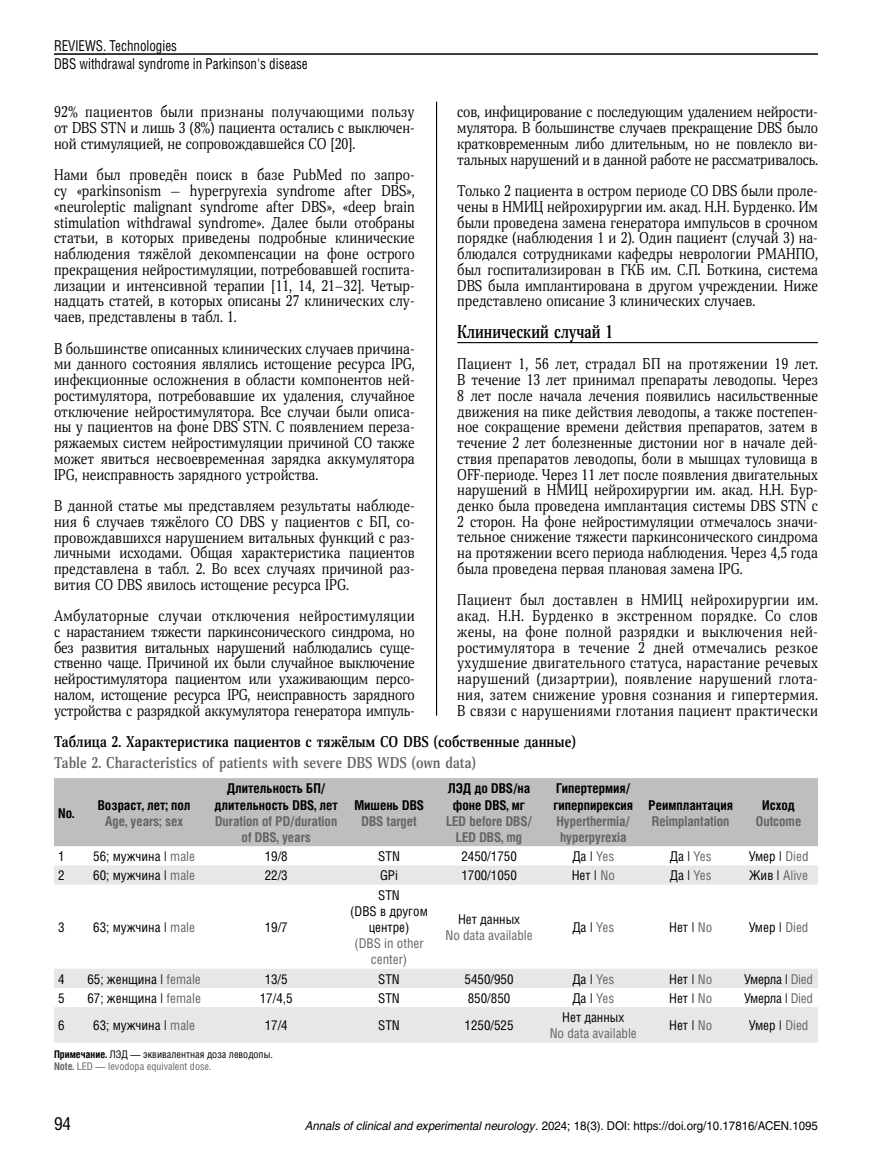
<style>
.page{position:relative;width:872px;height:1170px;background:#fff}
.page>*{position:absolute;margin:0;border:0;box-sizing:border-box;transform-origin:0 0}
.t1{font:700 18px "Scientia";color:#000;scale:.8 1}
.t2{font:18px "Helios Cond C";color:#000}
.t3{font:15px/15.8px "Scientia";color:#000;text-align:justify;scale:.9 1}
.t4{font:700 15px "Scientia";color:#000;scale:.9 1}
.t5{font:15px/18px "Helios Cond C";color:#000;scale:.9 1}
.t6{font:700 15px "Scientia";color:#636466;scale:.9 1}
.t7{font:13.5px/16.2px "Helios Cond C";color:#000;text-align:center}
.t8{font:700 13.5px/16.2px "Helios Cond C";color:#000;text-align:center}
.t9{font:700 13.5px/16.2px "Helios Cond C";color:#636466;text-align:center}
.t10{font:13.5px/16.2px "Helios Cond C";color:#636466;text-align:center}
.t11{font:13.5px "Helios Cond C";letter-spacing:-.02em;color:#000}
.t12{font:12px "Helios C";color:#000;scale:.95 1}
.t13{font:10.5px/12.6px "Helios Cond C";color:#000}
.s1{color:#636466}
.s2{color:#000}
.s3{font-weight:700}
.s4{font-weight:700;color:#636466}
.s5{font-style:italic}
</style>
<div class="page">
<hr style="left:54px;top:53px;width:764px;height:2px;background:#000">
<hr style="left:436px;top:102px;width:1px;height:613px;background:#000">
<div style="left:54px;top:778px;width:764px;height:68px;background:#bcbec0"></div>
<svg style="left:54px;top:865px;width:764px;height:177px"></svg>
<hr style="left:457px;top:342px;width:361px;height:1px;background:#000">
<p class="t5" style="left:54px;top:36px;width:283px">REVIEWS. Technologies<br>DBS withdrawal syndrome in Parkinson's disease</p>
<p class="t3" style="left:54px;top:105px;width:402px">92% пациентов были признаны получающими пользу от DBS STN и лишь 3 (8%) пациента остались с выключен&shy;ной стимуляцией, не сопровождавшейся СО [20].</p>
<p class="t3" style="left:54px;top:168px;width:402px">Нами был проведён поиск в базе PubMed по запро&shy;су «parkinsonism — hyperpyrexia syndrome after DBS», «neuroleptic malignant syndrome after DBS», «deep brain stimulation withdrawal syndrome». Далее были отобраны статьи, в которых приведены подробные клинические наблюдения тяжёлой декомпенсации на фоне острого прекращения нейростимуляции, потребовавшей госпита&shy;лизации и интенсивной терапии [11, 14, 21–32]. Четыр&shy;надцать статей, в которых описаны 27 клинических слу&shy;чаев, представлены в табл. 1.</p>
<p class="t3" style="left:54px;top:341px;width:402px">В большинстве описанных клинических случаев причина&shy;ми данного состояния являлись истощение ресурса IPG, инфекционные осложнения в области компонентов ней&shy;ростимулятора, потребовавшие их удаления, случайное отключение нейростимулятора. Все случаи были описа&shy;ны у пациентов на фоне DBS STN. С появлением переза&shy;ряжаемых систем нейростимуляции причиной СО также может явиться несвоевременная зарядка аккумулятора IPG, неисправность зарядного устройства.</p>
<p class="t3" style="left:54px;top:498px;width:402px">В данной статье мы представляем результаты наблюде&shy;ния 6 случаев тяжёлого СО DBS у пациентов с БП, со&shy;провождавшихся нарушением витальных функций с раз&shy;личными исходами. Общая характеристика пациентов представлена в табл. 2. Во всех случаях причиной раз&shy;вития СО DBS явилось истощение ресурса IPG.</p>
<p class="t3" style="left:54px;top:608px;width:402px">Амбулаторные случаи отключения нейростимуляции с нарастанием тяжести паркинсонического синдрома, но без развития витальных нарушений наблюдались суще&shy;ственно чаще. Причиной их были случайное выключение нейростимулятора пациентом или ухаживающим персо&shy;налом, истощение ресурса IPG, неисправность зарядного устройства с разрядкой аккумулятора генератора импуль-</p>
<p class="t3" style="left:457px;top:105px;width:402px">сов, инфицирование с последующим удалением нейрости&shy;мулятора. В большинстве случаев прекращение DBS было кратковременным либо длительным, но не повлекло ви&shy;тальных нарушений и в данной работе не рассматривалось.</p>
<p class="t3" style="left:457px;top:183px;width:402px">Только 2 пациента в остром периоде СО DBS были проле&shy;чены в НМИЦ нейрохирургии им. акад. Н.Н. Бурденко. Им были проведена замена генератора импульсов в срочном порядке (наблюдения 1 и 2). Один пациент (случай 3) на&shy;блюдался сотрудниками кафедры неврологии РМАНПО, был госпитализирован в ГКБ им. С.П. Боткина, система DBS была имплантирована в другом учреждении. Ниже представлено описание 3 клинических случаев.</p>
<p class="t1" style="left:457px;top:319px;width:196px">Клинический случай 1</p>
<p class="t3" style="left:457px;top:356px;width:402px">Пациент 1, 56 лет, страдал БП на протяжении 19 лет.<br>В течение 13 лет принимал препараты леводопы. Через 8 лет после начала лечения появились насильственные движения на пике действия леводопы, а также постепен&shy;ное сокращение времени действия препаратов, затем в течение 2 лет болезненные дистонии ног в начале дей&shy;ствия препаратов леводопы, боли в мышцах туловища в OFF-периоде. Через 11 лет после появления двигательных нарушений в НМИЦ нейрохирургии им. акад. Н.Н. Бур&shy;денко была проведена имплантация системы DBS STN с 2 сторон. На фоне нейростимуляции отмечалось значи&shy;тельное снижение тяжести паркинсонического синдрома на протяжении всего периода наблюдения. Через 4,5 года была проведена первая плановая замена IPG.</p>
<p class="t3" style="left:457px;top:592px;width:402px">Пациент был доставлен в НМИЦ нейрохирургии им. акад. Н.Н. Бурденко в экстренном порядке. Со слов жены, на фоне полной разрядки и выключения ней&shy;ростимулятора в течение 2 дней отмечались резкое ухудшение двигательного статуса, нарастание речевых нарушений (дизартрии), появление нарушений глота&shy;ния, затем снижение уровня сознания и гипертермия.<br>В связи с нарушениями глотания пациент практически</p>
<p class="t4" style="left:54px;top:731px;width:581px">Таблица 2. Характеристика пациентов с тяжёлым СО DBS (собственные данные)</p>
<p class="t6" style="left:54px;top:752px;width:470px">Table 2. Characteristics of patients with severe DBS WDS (own data)</p>
<p class="t8" style="left:58px;top:804px;width:18px">No.</p>
<p class="t8" style="left:448px;top:780px;width:84px">ЛЭД до DBS/на фоне DBS, мг</p>
<p class="t9" style="left:446px;top:812px;width:87px">LED before DBS/<br>LED DBS, mg</p>
<p class="t8" style="left:214px;top:780px;width:125px">Длительность БП/ длительность DBS, лет</p>
<p class="t9" style="left:215px;top:812px;width:124px">Duration of PD/duration of DBS, years</p>
<p class="t8" style="left:553px;top:780px;width:81px;text-align:left">Гипертермия/ гиперпирексия</p>
<p class="t9" style="left:556px;top:812px;width:75px;text-align:left">Hyperthermia/ hyperpyrexia</p>
<p class="t8" style="left:354px;top:796px;width:71px">Мишень DBS</p>
<p class="t9" style="left:361px;top:812px;width:57px">DBS target</p>
<p class="t8" style="left:98px;top:796px;width:94px">Возраст, лет; пол</p>
<p class="t9" style="left:105px;top:812px;width:79px">Age, years; sex</p>
<p class="t8" style="left:648px;top:796px;width:86px">Реимплантация</p>
<p class="t9" style="left:652px;top:812px;width:79px">Reimplantation</p>
<p class="t8" style="left:762px;top:796px;width:34px">Исход</p>
<p class="t9" style="left:756px;top:812px;width:47px">Outcome</p>
<p class="t7" style="left:58px;top:848px;width:8px">1</p>
<p class="t7" style="left:93px;top:848px;width:103px">56; мужчина | <span class="s1">male</span></p>
<p class="t7" style="left:265px;top:848px;width:25px">19/8</p>
<p class="t7" style="left:378px;top:848px;width:23px">STN</p>
<p class="t7" style="left:461px;top:848px;width:57px">2450/1750</p>
<p class="t7" style="left:572px;top:848px;width:43px">Да | <span class="s1">Yes</span></p>
<p class="t7" style="left:670px;top:848px;width:43px">Да | <span class="s1">Yes</span></p>
<p class="t7" style="left:748px;top:848px;width:61px">Умер | <span class="s1">Died</span></p>
<p class="t7" style="left:58px;top:867px;width:8px">2</p>
<p class="t7" style="left:93px;top:867px;width:103px">60; мужчина | <span class="s1">male</span></p>
<p class="t7" style="left:265px;top:867px;width:25px">22/3</p>
<p class="t7" style="left:380px;top:867px;width:19px">GPi</p>
<p class="t7" style="left:461px;top:867px;width:57px">1700/1050</p>
<p class="t7" style="left:571px;top:867px;width:45px">Нет | <span class="s1">No</span></p>
<p class="t7" style="left:670px;top:867px;width:43px">Да | <span class="s1">Yes</span></p>
<p class="t10" style="left:749px;top:867px;width:60px"><span class="s2">Жив |</span> Alive</p>
<p class="t7" style="left:58px;top:918px;width:8px">3</p>
<p class="t7" style="left:93px;top:918px;width:103px">63; мужчина | <span class="s1">male</span></p>
<p class="t7" style="left:265px;top:918px;width:25px">19/7</p>
<p class="t7" style="left:350px;top:886px;width:79px">STN<br>(DBS в другом центре)</p>
<p class="t10" style="left:354px;top:935px;width:71px">(DBS in other center)</p>
<p class="t7" style="left:458px;top:910px;width:64px">Нет данных</p>
<p class="t10" style="left:445px;top:926px;width:89px">No data available</p>
<p class="t7" style="left:572px;top:918px;width:43px">Да | <span class="s1">Yes</span></p>
<p class="t7" style="left:669px;top:918px;width:45px">Нет | <span class="s1">No</span></p>
<p class="t7" style="left:748px;top:918px;width:61px">Умер | <span class="s1">Died</span></p>
<p class="t7" style="left:58px;top:970px;width:8px">4</p>
<p class="t7" style="left:87px;top:970px;width:115px">65; женщина | <span class="s1">female</span></p>
<p class="t7" style="left:265px;top:970px;width:25px">13/5</p>
<p class="t7" style="left:378px;top:970px;width:23px">STN</p>
<p class="t7" style="left:464px;top:970px;width:50px">5450/950</p>
<p class="t7" style="left:572px;top:970px;width:43px">Да | <span class="s1">Yes</span></p>
<p class="t7" style="left:669px;top:970px;width:45px">Нет | <span class="s1">No</span></p>
<p class="t11" style="left:744px;top:970px;width:70px">Умерла | <span class="s1">Died</span></p>
<p class="t7" style="left:58px;top:989px;width:8px">5</p>
<p class="t7" style="left:87px;top:989px;width:115px">67; женщина | <span class="s1">female</span></p>
<p class="t7" style="left:260px;top:989px;width:34px">17/4,5</p>
<p class="t7" style="left:378px;top:989px;width:23px">STN</p>
<p class="t7" style="left:468px;top:989px;width:44px">850/850</p>
<p class="t7" style="left:572px;top:989px;width:43px">Да | <span class="s1">Yes</span></p>
<p class="t7" style="left:669px;top:989px;width:45px">Нет | <span class="s1">No</span></p>
<p class="t11" style="left:744px;top:989px;width:70px">Умерла | <span class="s1">Died</span></p>
<p class="t7" style="left:58px;top:1016px;width:8px">6</p>
<p class="t7" style="left:93px;top:1016px;width:103px">63; мужчина | <span class="s1">male</span></p>
<p class="t7" style="left:265px;top:1016px;width:25px">17/4</p>
<p class="t7" style="left:378px;top:1016px;width:23px">STN</p>
<p class="t7" style="left:464px;top:1016px;width:50px">1250/525</p>
<p class="t7" style="left:562px;top:1008px;width:64px">Нет данных</p>
<p class="t10" style="left:549px;top:1025px;width:89px">No data available</p>
<p class="t7" style="left:669px;top:1016px;width:45px">Нет | <span class="s1">No</span></p>
<p class="t7" style="left:748px;top:1016px;width:61px">Умер | <span class="s1">Died</span></p>
<p class="t13" style="left:54px;top:1047px;width:220px"><span class="s3">Примечание.</span> ЛЭД — эквивалентная доза леводопы.<br><span class="s4">Note.</span> <span class="s1">LED — levodopa equivalent dose.</span></p>
<p class="t2" style="left:54px;top:1112px;width:19px">94</p>
<p class="t12" style="left:305px;top:1118px;width:541px"><span class="s5">Annals of clinical and experimental neurology.</span> 2024; 18(3). DOI: https://doi.org/10.17816/ACEN.1095</p>
</div>
